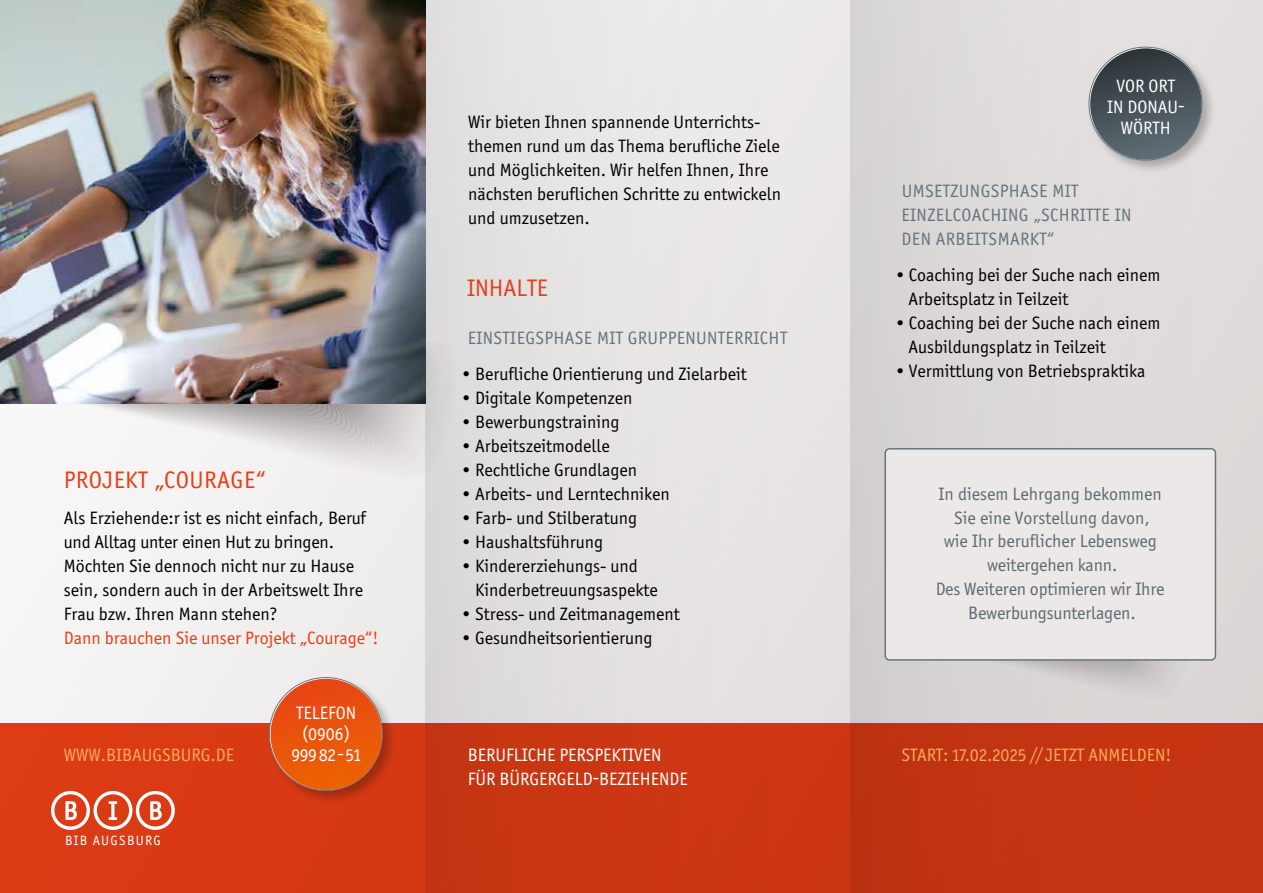
<style>
.page{position:relative;width:1263px;height:893px;background:#f3f1f1}
.page>*{position:absolute;margin:0;border:0;box-sizing:border-box;transform-origin:0 0}
.t1{font:24px "Officina Sans ITC Pro";letter-spacing:.02em;color:#e73f16}
.t2{font:24px "Officina Sans ITC Pro";color:#e73f16}
.t3{font:18px/24px "Officina Sans ITC Pro";color:#000}
.t4{font:18px/24px "Officina Sans ITC Pro";color:#65757e;text-align:center}
.t5{font:18px/24px "Officina Sans ITC Pro";letter-spacing:.02em;color:#65757e}
.t6{font:18px/21px "Officina Sans ITC Pro";color:#fff;text-align:center}
.t7{font:18px "Officina Sans ITC Pro";color:#f7aa58}
.t8{font:18px "Officina Sans ITC Pro";color:#e73f16}
.t9{font:13.5px "Officina Sans ITC Pro";letter-spacing:.1em;color:#fff}
</style>
<div class="page">
<div style="left:425px;top:0;width:425px;height:893px;background:#e6e3e2"></div>
<div style="left:850px;top:0;width:413px;height:893px;background:#dedad9"></div>
<div style="left:0;top:723px;width:1263px;height:170px;background:linear-gradient(to right,#db3b14,#be3211)"></div>
<svg style="left:98px;top:347px;width:345px;height:112px"></svg>
<img style="left:0;top:0;width:425px;height:404px">
<svg style="left:51px;top:791px;width:124px;height:39px"></svg>
<div style="left:267px;top:675px;width:130px;height:130px;background:#000;opacity:.25"></div>
<div style="left:271px;top:679px;width:111px;height:111px;background:linear-gradient(to bottom,#e84516,#eb6301);border-radius:56px"></div>
<svg style="left:881px;top:595px;width:293px;height:112px"></svg>
<div style="left:885px;top:449px;width:330px;height:211px;background:#ebe8e7;border-radius:4px"></div>
<div style="left:884px;top:448px;width:332px;height:213px;border:2px solid #65757e;border-radius:4px"></div>
<div style="left:1086px;top:45px;width:130px;height:130px;background:#000;opacity:.25"></div>
<div style="left:1090px;top:48px;width:111px;height:112px;background:linear-gradient(to bottom,#30383a,#606d76);border-radius:56px"></div>
<h1 class="t1" style="left:64px;top:466px;width:204px">PROJEKT „COURAGE“</h1>
<p class="t3" style="left:64px;top:506px;width:304px">Als Erziehende:r ist es nicht einfach, Beruf und Alltag unter einen Hut zu bringen.<br>Möchten Sie dennoch nicht nur zu Hause sein, sondern auch in der Arbeitswelt Ihre Frau bzw. Ihren Mann stehen?</p>
<p class="t8" style="left:64px;top:627px;width:316px">Dann brauchen Sie unser Projekt „Courage“!</p>
<p class="t7" style="left:64px;top:745px;width:172px">WWW.BIBAUGSBURG.DE</p>
<p class="t9" style="left:65px;top:833px;width:97px">BIB AUGSBURG</p>
<p class="t6" style="left:292px;top:703px;width:71px">TELEFON (0906)<br>99982-51</p>
<p class="t3" style="left:468px;top:110px;width:315px">Wir bieten Ihnen spannende Unterrichts&shy;themen rund um das Thema berufliche Ziele und Möglichkeiten. Wir helfen Ihnen, Ihre nächsten beruflichen Schritte zu entwickeln und umzusetzen.</p>
<h1 class="t2" style="left:467px;top:274px;width:82px">INHALTE</h1>
<p class="t5" style="left:468px;top:326px;width:321px">EINSTIEGSPHASE MIT GRUPPENUNTERRICHT</p>
<p class="t3" style="left:462px;top:362px;width:287px">• Berufliche Orientierung und Zielarbeit</p>
<p class="t3" style="left:462px;top:386px;width:172px">• Digitale Kompetenzen</p>
<p class="t3" style="left:462px;top:410px;width:159px">• Bewerbungstraining</p>
<p class="t3" style="left:462px;top:434px;width:149px">• Arbeitszeitmodelle</p>
<p class="t3" style="left:462px;top:458px;width:177px">• Rechtliche Grundlagen</p>
<p class="t3" style="left:462px;top:482px;width:209px">• Arbeits- und Lerntechniken</p>
<p class="t3" style="left:462px;top:506px;width:177px">• Farb- und Stilberatung</p>
<p class="t3" style="left:462px;top:530px;width:143px">• Haushaltsführung</p>
<p class="t3" style="left:475px;top:554px;width:184px;text-indent:-13px">• Kindererziehungs- und<br>Kinderbetreuungsaspekte</p>
<p class="t3" style="left:462px;top:602px;width:219px">• Stress- und Zeitmanagement</p>
<p class="t3" style="left:462px;top:626px;width:192px">• Gesundheitsorientierung</p>
<p class="t6" style="left:1107px;top:76px;width:79px">VOR ORT<br>IN DONAU-<br>WÖRTH</p>
<p class="t5" style="left:901px;top:179px;width:231px">UMSETZUNGSPHASE MIT<br>EINZELCOACHING „SCHRITTE IN<br>DEN ARBEITSMARKT“</p>
<p class="t3" style="left:908px;top:263px;width:254px;text-indent:-13px">• Coaching bei der Suche nach einem<br>Arbeitsplatz in Teilzeit</p>
<p class="t3" style="left:908px;top:311px;width:254px;text-indent:-13px">• Coaching bei der Suche nach einem<br>Ausbildungsplatz in Teilzeit</p>
<p class="t3" style="left:896px;top:359px;width:251px">• Vermittlung von Betriebspraktika</p>
<p class="t4" style="left:935px;top:481px;width:231px">In diesem Lehrgang bekommen<br>Sie eine Vorstellung davon,<br>wie Ihr beruflicher Lebensweg weitergehen kann.<br>Des Weiteren optimieren wir Ihre<br>Bewerbungsunterlagen.</p>
<p class="t6" style="left:468px;top:743px;width:222px;line-height:24px;text-align:left">BERUFLICHE PERSPEKTIVEN<br>FÜR BÜRGERGELD-BEZIEHENDE</p>
<p class="t7" style="left:901px;top:745px;width:271px">START: 17.02.2025 // JETZT ANMELDEN!</p>
</div>
